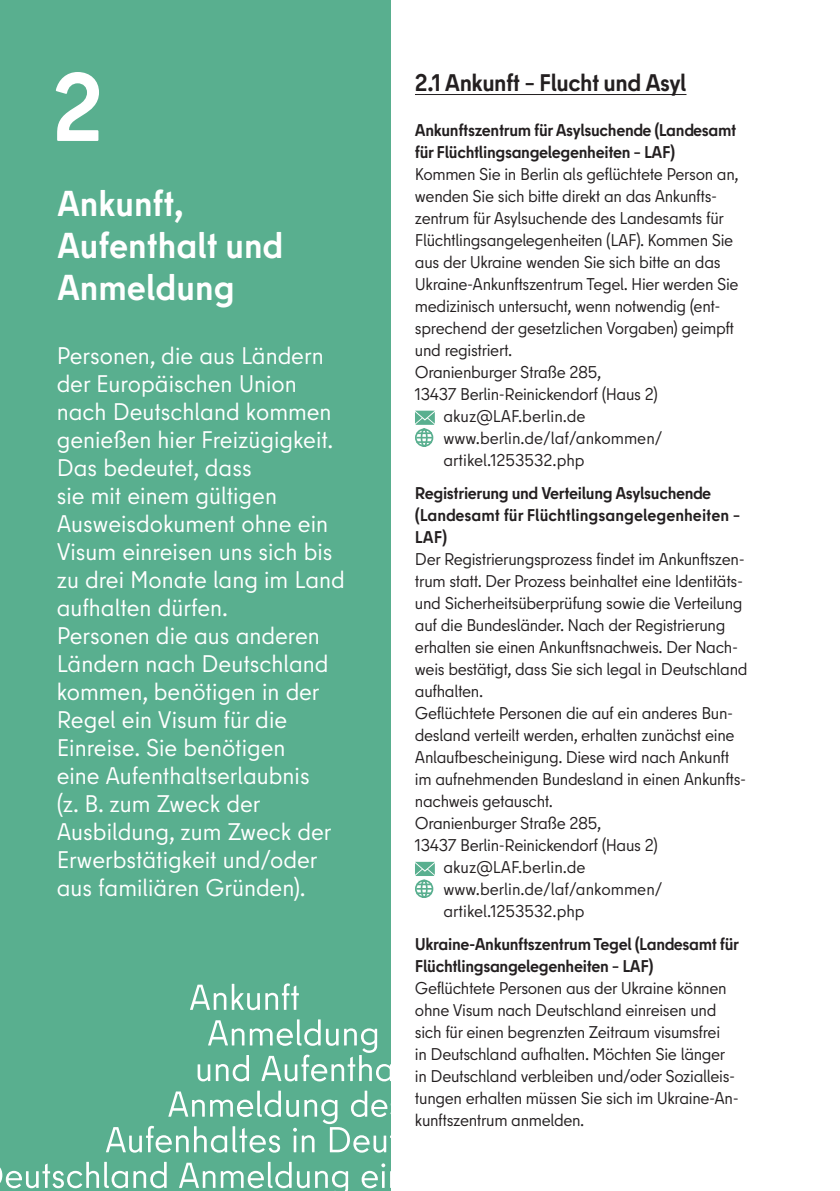
<style>
.page{position:relative;width:840px;height:1191px;background:#fff}
.page>*{position:absolute;margin:0;border:0;box-sizing:border-box;transform-origin:0 0}
.t1{font:700 96px "Berlin Type";color:#fff}
.t2{font:700 36px/42px "Berlin Type";color:#fff}
.t3{font:24px/28px "Berlin Type";color:#fff}
.t4{font:700 24px "Berlin Type";letter-spacing:-.02em;color:#231f20}
.t5{font:17px/22px "Berlin Type";letter-spacing:-.02em;color:#231f20}
.t6{font:700 17px/22px "Berlin Type";letter-spacing:-.02em;color:#231f20}
.t7{font:17px/22px "Berlin Type";color:#231f20}
</style>
<div class="page">
<div style="left:0;top:0;width:391px;height:1191px;background:#59af8f"></div>
<svg style="left:0;top:1161px;width:391px;height:30px"></svg>
<svg style="left:190px;top:983px;width:109px;height:27px"></svg>
<svg style="left:197px;top:1019px;width:194px;height:62px"></svg>
<svg style="left:106px;top:1090px;width:285px;height:62px"></svg>
<hr style="left:415px;top:94px;width:271px;height:1px;background:#231f20">
<svg style="left:415px;top:411px;width:19px;height:36px"></svg>
<svg style="left:415px;top:862px;width:19px;height:36px"></svg>
<h2 class="t1" style="left:52px;top:46px;width:53px">2</h2>
<h3 class="t4" style="left:415px;top:67px;width:273px">2.1 Ankunft – Flucht und Asyl</h3>
<h4 class="t6" style="left:415px;top:119px;width:323px">Ankunftszentrum für Asylsuchende (Landesamt für Flüchtlingsangelegenheiten – LAF)</h4>
<p class="t5" style="left:415px;top:163px;width:325px">Kommen Sie in Berlin als geflüchtete Person an, wenden Sie sich bitte direkt an das Ankunfts&shy;zentrum für Asylsuchende des Landesamts für Flüchtlingsangelegenheiten (LAF). Kommen Sie aus der Ukraine wenden Sie sich bitte an das Ukraine-Ankunftszentrum Tegel. Hier werden Sie medizinisch untersucht, wenn notwendig (ent&shy;sprechend der gesetzlichen Vorgaben) geimpft und registriert.</p>
<p class="t5" style="left:415px;top:361px;width:244px">Oranienburger Straße 285,<br>13437 Berlin-Reinickendorf (Haus 2)</p>
<p class="t7" style="left:443px;top:405px;width:144px">akuz@LAF.berlin.de</p>
<p class="t7" style="left:443px;top:427px;width:220px">www.berlin.de/laf/ankommen/ artikel.1253532.php</p>
<h4 class="t6" style="left:415px;top:482px;width:327px">Registrierung und Verteilung Asylsuchende (Landesamt für Flüchtlingsangelegenheiten –<br>LAF)</h4>
<p class="t5" style="left:415px;top:548px;width:334px">Der Registrierungsprozess findet im Ankunftszen&shy;trum statt. Der Prozess beinhaltet eine Identitäts&shy;und Sicherheitsüberprüfung sowie die Verteilung auf die Bundesländer. Nach der Registrierung erhalten sie einen Ankunftsnachweis. Der Nach&shy;weis bestätigt, dass Sie sich legal in Deutschland aufhalten.</p>
<p class="t5" style="left:415px;top:702px;width:333px">Geflüchtete Personen die auf ein anderes Bun&shy;desland verteilt werden, erhalten zunächst eine Anlaufbescheinigung. Diese wird nach Ankunft im aufnehmenden Bundesland in einen Ankunfts&shy;nachweis getauscht.</p>
<p class="t5" style="left:415px;top:812px;width:244px">Oranienburger Straße 285,<br>13437 Berlin-Reinickendorf (Haus 2)</p>
<p class="t7" style="left:443px;top:856px;width:144px">akuz@LAF.berlin.de</p>
<p class="t7" style="left:443px;top:878px;width:220px">www.berlin.de/laf/ankommen/ artikel.1253532.php</p>
<h4 class="t6" style="left:415px;top:933px;width:325px">Ukraine-Ankunftszentrum Tegel (Landesamt für<br>Flüchtlingsangelegenheiten – LAF)</h4>
<p class="t5" style="left:415px;top:977px;width:325px">Geflüchtete Personen aus der Ukraine können ohne Visum nach Deutschland einreisen und sich für einen begrenzten Zeitraum visumsfrei<br>in Deutschland aufhalten. Möchten Sie länger in Deutschland verbleiben und/oder Sozialleis&shy;tungen erhalten müssen Sie sich im Ukraine-An&shy;kunftszentrum anmelden.</p>
<h2 class="t2" style="left:57px;top:183px;width:228px">Ankunft,<br>Aufenthalt und<br>Anmeldung</h2>
<p class="t3" style="left:57px;top:341px;width:289px">Personen, die aus Ländern der Europäischen Union nach Deutschland kommen genießen hier Freizügigkeit.<br>Das bedeutet, dass<br>sie mit einem gültigen<br>Ausweisdokument ohne ein<br>Visum einreisen uns sich bis zu drei Monate lang im Land aufhalten dürfen.</p>
<p class="t3" style="left:57px;top:621px;width:276px">Personen die aus anderen<br>Ländern nach Deutschland kommen, benötigen in der<br>Regel ein Visum für die<br>Einreise. Sie benötigen eine Aufenthaltserlaubnis (z. B. zum Zweck der<br>Ausbildung, zum Zweck der<br>Erwerbstätigkeit und/oder aus familiären Gründen).</p>
</div>
